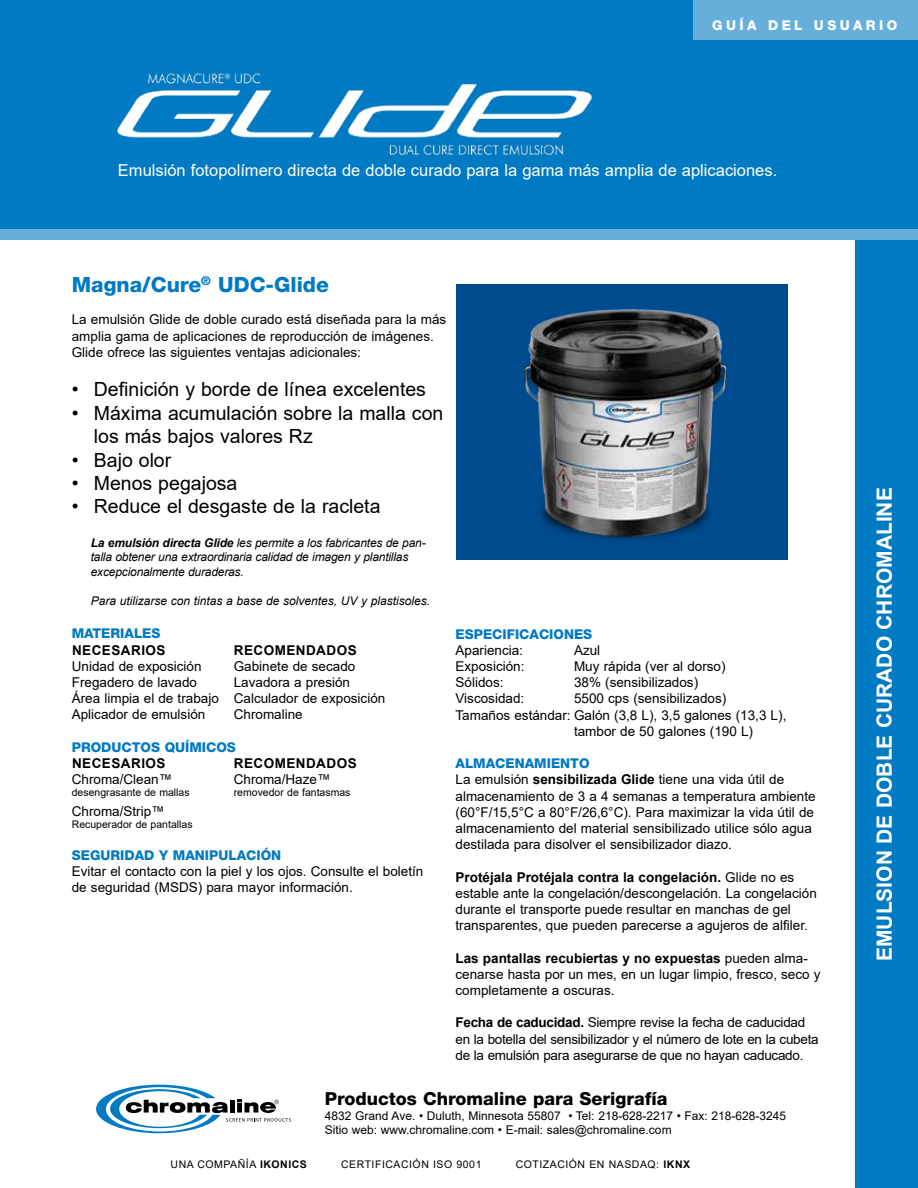
<style>
.page{position:relative;width:918px;height:1188px;background:#fff}
.page>*{position:absolute;margin:0;border:0;box-sizing:border-box;transform-origin:0 0}
.t1{font:700 21px "Arial";color:#fff}
.t2{font:800 21px "Helvetica Neue LT Std";color:#007ac2}
.t3{font:19.5px/23.4px "Arial";color:#000}
.t4{font:800 18px "Helvetica Neue LT Std";color:#000}
.t5{font:16.5px "Arial";color:#fff}
.t6{font:13.5px/16.2px "Arial";color:#000}
.t7{font:13.5px/16.2px "Arial";letter-spacing:-.02em;color:#000}
.t8{font:800 13.5px "Helvetica Neue LT Std";color:#007ac2}
.t9{font:700 13.5px "Arial";letter-spacing:.035em;color:#000}
.t10{font:800 13.5px "Helvetica Neue LT Std";letter-spacing:.25em;color:#fff}
.t11{font:italic 12px/14.4px "Arial";letter-spacing:-.015em;color:#000}
.t12{font:12px/14.4px "Arial";color:#000}
.t13{font:10.5px "Arial";color:#000}
.t14{font:10.5px "Arial";letter-spacing:.05em;color:#000}
.s1{font-weight:700}
</style>
<div class="page">
<div style="left:0;top:0;width:918px;height:236px;background:#007ac2"></div>
<div style="left:856px;top:3px;width:62px;height:1185px;background:#007ac2"></div>
<svg style="left:96px;top:1085px;width:195px;height:48px"></svg>
<div style="left:0;top:230px;width:918px;height:10px;background:#66afdb"></div>
<div style="left:693px;top:0;width:225px;height:39px;background:#66afdb"></div>
<div style="left:456px;top:284px;width:331px;height:276px;background:#004b8d"></div>
<img style="left:524px;top:309px;width:203px;height:231px">
<img style="left:116px;top:74px;width:476px;height:82px">
<p class="t10" style="left:712px;top:18px;width:187px">GUÍA DEL USUARIO</p>
<p class="t5" style="left:118px;top:159px;width:661px">Emulsión fotopolímero directa de doble curado para la gama más amplia de aplicaciones.</p>
<h1 class="t2" style="left:72px;top:272px;width:259px">Magna/Cure<sup>®</sup> UDC-Glide</h1>
<p class="t6" style="left:72px;top:311px;width:376px">La emulsión Glide de doble curado está diseñada para la más amplia gama de aplicaciones de reproducción de imágenes.<br>Glide ofrece las siguientes ventajas adicionales:</p>
<h2 class="t3" style="left:72px;top:378px;width:356px">• Definición y borde de línea excelentes</h2>
<h2 class="t3" style="left:94px;top:401px;width:351px;text-indent:-22px">• Máxima acumulación sobre la malla con los más bajos valores Rz</h2>
<h2 class="t3" style="left:72px;top:448px;width:101px">• Bajo olor</h2>
<h2 class="t3" style="left:72px;top:471px;width:167px">• Menos pegajosa</h2>
<h2 class="t3" style="left:72px;top:495px;width:310px">• Reduce el desgaste de la racleta</h2>
<p class="t11" style="left:91px;top:536px;width:337px"><span class="s1">La emulsión directa Glide</span> les permite a los fabricantes de pan&shy;talla obtener una extraordinaria calidad de imagen y plantillas excepcionalmente duraderas.</p>
<p class="t11" style="left:91px;top:593px;width:341px">Para utilizarse con tintas a base de solventes, UV y plastisoles.</p>
<p class="t8" style="left:72px;top:626px;width:90px">MATERIALES</p>
<p class="t9" style="left:72px;top:640px;width:95px">NECESARIOS</p>
<p class="t9" style="left:234px;top:640px;width:124px">RECOMENDADOS</p>
<p class="t6" style="left:72px;top:658px;width:131px">Unidad de exposición</p>
<p class="t6" style="left:234px;top:658px;width:123px">Gabinete de secado</p>
<p class="t6" style="left:72px;top:674px;width:127px">Fregadero de lavado</p>
<p class="t6" style="left:72px;top:674px;width:315px;text-indent:162px">Lavadora a presión<br>Área limpia el de trabajo Calculador de exposición<br>Aplicador de emulsión</p>
<p class="t6" style="left:234px;top:706px;width:71px">Chromaline</p>
<p class="t8" style="left:72px;top:739px;width:166px">PRODUCTOS QUÍMICOS</p>
<p class="t9" style="left:72px;top:754px;width:95px">NECESARIOS</p>
<p class="t9" style="left:234px;top:754px;width:124px">RECOMENDADOS</p>
<p class="t6" style="left:72px;top:771px;width:102px">Chroma/Clean™</p>
<p class="t6" style="left:234px;top:771px;width:98px">Chroma/Haze™</p>
<p class="t13" style="left:72px;top:785px;width:119px">desengrasante de mallas</p>
<p class="t13" style="left:234px;top:785px;width:118px">removedor de fantasmas</p>
<p class="t6" style="left:72px;top:803px;width:95px">Chroma/Strip™</p>
<p class="t13" style="left:72px;top:817px;width:122px">Recuperador de pantallas</p>
<p class="t8" style="left:72px;top:847px;width:211px">SEGURIDAD Y MANIPULACIÓN</p>
<p class="t6" style="left:72px;top:863px;width:353px">Evitar el contacto con la piel y los ojos. Consulte el boletín de seguridad (MSDS) para mayor información.</p>
<p class="t8" style="left:456px;top:626px;width:138px">ESPECIFICACIONES</p>
<p class="t6" style="left:456px;top:642px;width:69px">Apariencia:</p>
<p class="t6" style="left:574px;top:642px;width:28px">Azul</p>
<p class="t6" style="left:456px;top:658px;width:71px">Exposición:</p>
<p class="t6" style="left:574px;top:658px;width:153px">Muy rápida (ver al dorso)</p>
<p class="t6" style="left:456px;top:674px;width:50px">Sólidos:</p>
<p class="t6" style="left:574px;top:674px;width:126px">38% (sensibilizados)</p>
<p class="t6" style="left:456px;top:691px;width:70px">Viscosidad:</p>
<p class="t6" style="left:574px;top:691px;width:154px">5500 cps (sensibilizados)</p>
<p class="t6" style="left:456px;top:707px;width:332px">Tamaños estándar: Galón (3,8 L), 3,5 galones (13,3 L),</p>
<p class="t6" style="left:574px;top:723px;width:180px">tambor de 50 galones (190 L)</p>
<p class="t8" style="left:456px;top:755px;width:136px">ALMACENAMIENTO</p>
<p class="t6" style="left:456px;top:772px;width:362px">La emulsión <span class="s1">sensibilizada Glide</span> tiene una vida útil de almacenamiento de 3 a 4 semanas a temperatura ambiente (60°F/15,5°C a 80°F/26,6°C). Para maximizar la vida útil de almacenamiento del material sensibilizado utilice sólo agua destilada para disolver el sensibilizador diazo.</p>
<p class="t6" style="left:456px;top:869px;width:363px"><span class="s1">Protéjala Protéjala contra la congelación.</span> Glide no es estable ante la congelación/descongelación. La congelación durante el transporte puede resultar en manchas de gel transparentes, que pueden parecerse a agujeros de alfiler.</p>
<p class="t6" style="left:456px;top:950px;width:367px"><span class="s1">Las pantallas recubiertas y no expuestas</span> pueden alma&shy;cenarse hasta por un mes, en un lugar limpio, fresco, seco y completamente a oscuras.</p>
<p class="t7" style="left:456px;top:1015px;width:365px"><span class="s1">Fecha de caducidad.</span> Siempre revise la fecha de caducidad en la botella del sensibilizador y el número de lote en la cubeta de la emulsión para asegurarse de que no hayan caducado.</p>
<h3 class="t4" style="left:325px;top:1088px;width:344px">Productos Chromaline para Serigrafía</h3>
<p class="t12" style="left:325px;top:1108px;width:463px">4832 Grand Ave. • Duluth, Minnesota 55807 • Tel: 218-628-2217 • Fax: 218-628-3245<br>Sitio web: www.chromaline.com • E-mail: sales@chromaline.com</p>
<p class="t14" style="left:171px;top:1158px;width:138px">UNA COMPAÑÍA <span class="s1">IKONICS</span></p>
<p class="t14" style="left:341px;top:1158px;width:142px">CERTIFICACIÓN ISO 9001</p>
<p class="t14" style="left:516px;top:1158px;width:176px">COTIZACIÓN EN NASDAQ: <span class="s1">IKNX</span></p>
<h1 class="t1" style="left:870px;top:961px;width:475px;rotate:-90deg">EMULSION DE DOBLE CURADO CHROMALINE</h1>
</div>
